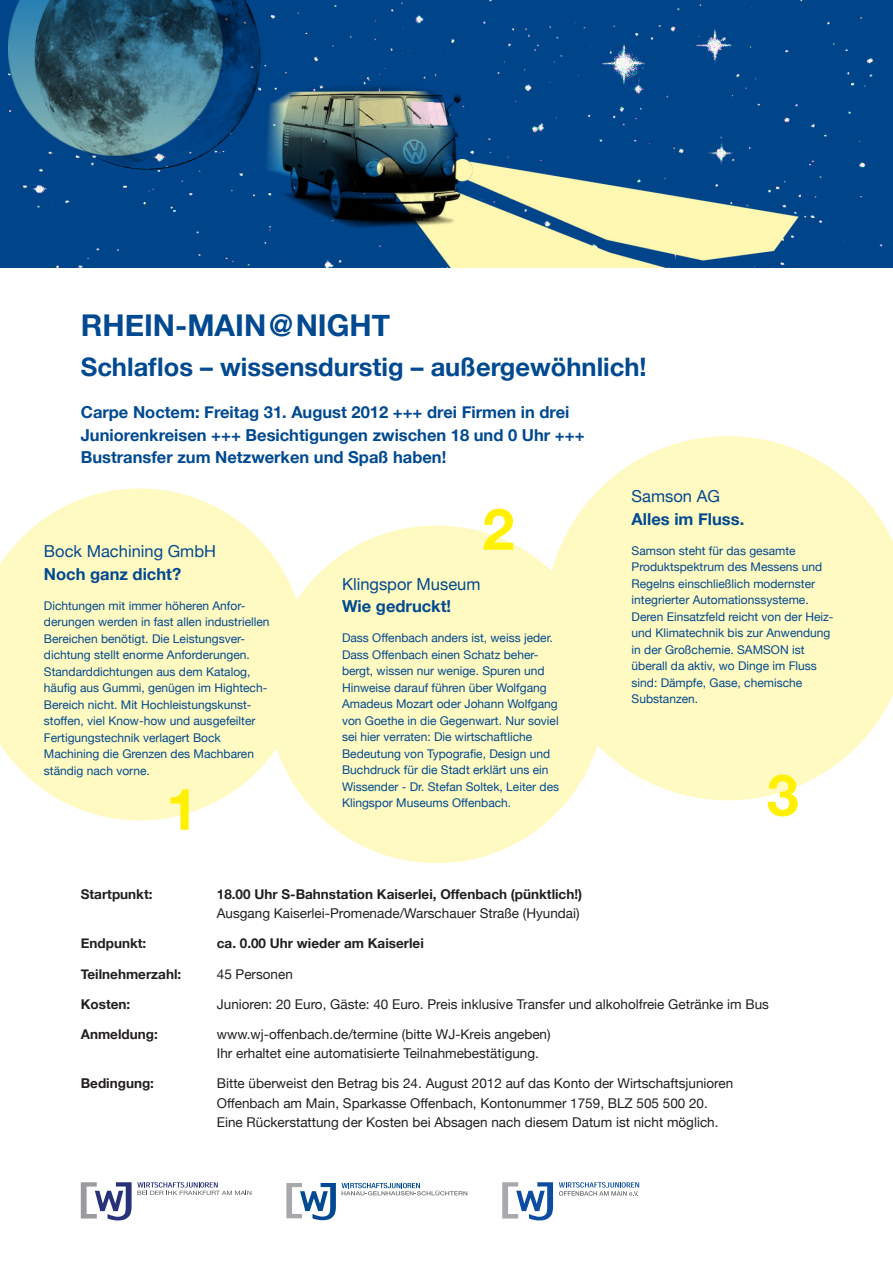
<style>
.page{position:relative;width:893px;height:1263px;background:#fff}
.page>*{position:absolute;margin:0;border:0;box-sizing:border-box;transform-origin:0 0}
.t1{font:700 57.6px "Helvetica Neue";color:#fff101}
.t2{font:700 30px "Helvetica Neue";color:#014990}
.t3{font:700 25.5px "Helvetica Neue";color:#014990}
.t4{font:700 16.5px/22.5px "Helvetica Neue";color:#014990}
.t5{font:16.5px "Helvetica Neue";color:#014990}
.t6{font:13.5px/19.5px "Helvetica Neue";color:#231f20}
.t7{font:700 13.5px "Helvetica Neue";color:#231f20}
.t8{font:12px/16.5px "Helvetica Neue";color:#014990}
</style>
<div class="page">
<img style="left:0;top:0;width:893px;height:268px">
<svg style="left:550px;top:436px;width:343px;height:364px;fill:#fffac1"></svg>
<svg style="left:342px;top:1183px;width:125px;height:12px"></svg>
<svg style="left:286px;top:1183px;width:50px;height:37px"></svg>
<svg style="left:0;top:488px;width:306px;height:332px;fill:#fffac1"></svg>
<div style="left:268px;top:525px;width:337px;height:338px;background:#fffac1;border-radius:50%"></div>
<svg style="left:81px;top:1182px;width:170px;height:38px"></svg>
<svg style="left:502px;top:1182px;width:51px;height:38px"></svg>
<svg style="left:559px;top:1182px;width:80px;height:14px"></svg>
<h2 class="t2" style="left:81px;top:307px;width:311px">RHEIN-MAIN@NIGHT</h2>
<h3 class="t3" style="left:81px;top:351px;width:567px">Schlaflos – wissensdurstig – außergewöhnlich!</h3>
<h3 class="t4" style="left:81px;top:401px;width:505px">Carpe Noctem: Freitag 31. August 2012 +++ drei Firmen in drei<br>Juniorenkreisen +++ Besichtigungen zwischen 18 und 0 Uhr +++<br>Bustransfer zum Netzwerken und Spaß haben!</h3>
<h3 class="t5" style="left:44px;top:542px;width:174px">Bock Machining GmbH</h3>
<h3 class="t4" style="left:44px;top:562px;width:139px">Noch ganz dicht?</h3>
<p class="t8" style="left:44px;top:597px;width:227px">Dichtungen mit immer höheren Anfor&shy;derungen werden in fast allen industriellen Bereichen benötigt. Die Leistungsver&shy;dichtung stellt enorme Anforderungen.<br>Standarddichtungen aus dem Katalog, häufig aus Gummi, genügen im Hightech-Bereich nicht. Mit Hochleistungskunst&shy;stoffen, viel Know-how und ausgefeilter Fertigungstechnik verlagert Bock Machining die Grenzen des Machbaren ständig nach vorne.</p>
<h1 class="t1" style="left:166px;top:774px;width:34px">1</h1>
<h1 class="t1" style="left:482px;top:494px;width:34px">2</h1>
<h3 class="t5" style="left:342px;top:574px;width:140px">Klingspor Museum</h3>
<h3 class="t4" style="left:342px;top:595px;width:111px">Wie gedruckt!</h3>
<p class="t8" style="left:342px;top:630px;width:219px">Dass Offenbach anders ist, weiss jeder.<br>Dass Offenbach einen Schatz beher&shy;bergt, wissen nur wenige. Spuren und Hinweise darauf führen über Wolfgang Amadeus Mozart oder Johann Wolfgang von Goethe in die Gegenwart. Nur soviel sei hier verraten: Die wirtschaftliche Bedeutung von Typografie, Design und Buchdruck für die Stadt erklärt uns ein Wissender - Dr. Stefan Soltek, Leiter des Klingspor Museums Offenbach.</p>
<h3 class="t5" style="left:632px;top:487px;width:90px">Samson AG</h3>
<h3 class="t4" style="left:632px;top:507px;width:114px">Alles im Fluss.</h3>
<p class="t8" style="left:632px;top:542px;width:203px">Samson steht für das gesamte<br>Produktspektrum des Messens und<br>Regelns einschließlich modernster integrierter Automationssysteme.<br>Deren Einsatzfeld reicht von der Heiz&shy;und Klimatechnik bis zur Anwendung in der Großchemie. SAMSON ist überall da aktiv, wo Dinge im Fluss sind: Dämpfe, Gase, chemische<br>Substanzen.</p>
<h1 class="t1" style="left:767px;top:759px;width:34px">3</h1>
<p class="t7" style="left:81px;top:885px;width:73px">Startpunkt:</p>
<p class="t7" style="left:217px;top:885px;width:367px">18.00 Uhr S-Bahnstation Kaiserlei, Offenbach (pünktlich!)</p>
<p class="t6" style="left:217px;top:903px;width:364px">Ausgang Kaiserlei-Promenade/Warschauer Straße (Hyundai)</p>
<p class="t7" style="left:81px;top:935px;width:67px">Endpunkt:</p>
<p class="t7" style="left:217px;top:935px;width:208px">ca. 0.00 Uhr wieder am Kaiserlei</p>
<p class="t7" style="left:81px;top:965px;width:102px">Teilnehmerzahl:</p>
<p class="t6" style="left:217px;top:964px;width:78px">45 Personen</p>
<p class="t7" style="left:81px;top:995px;width:51px">Kosten:</p>
<p class="t6" style="left:217px;top:994px;width:554px">Junioren: 20 Euro, Gäste: 40 Euro. Preis inklusive Transfer und alkoholfreie Getränke im Bus</p>
<p class="t7" style="left:81px;top:1025px;width:78px">Anmeldung:</p>
<p class="t6" style="left:217px;top:1024px;width:335px">www.wj-offenbach.de/termine (bitte WJ-Kreis angeben)<br>Ihr erhaltet eine automatisierte Teilnahmebestätigung.</p>
<p class="t7" style="left:81px;top:1075px;width:75px">Bedingung:</p>
<p class="t6" style="left:217px;top:1074px;width:518px">Bitte überweist den Betrag bis 24. August 2012 auf das Konto der Wirtschaftsjunioren<br>Offenbach am Main, Sparkasse Offenbach, Kontonummer 1759, BLZ 505 500 20.<br>Eine Rückerstattung der Kosten bei Absagen nach diesem Datum ist nicht möglich.</p>
</div>
